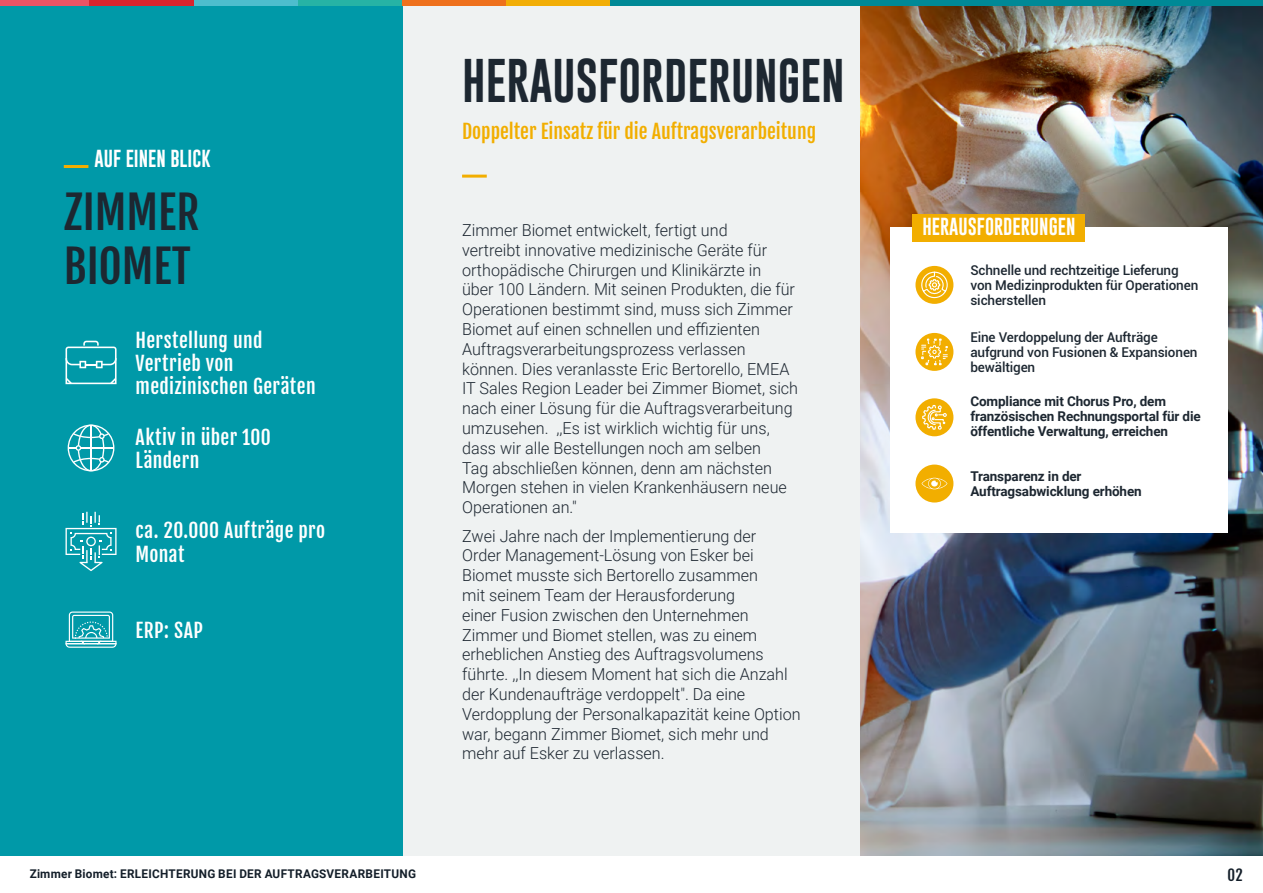
<style>
.page{position:relative;width:1263px;height:893px;background:#fff}
.page>*{position:absolute;margin:0;border:0;box-sizing:border-box;transform-origin:0 0}
.t1{font:45px "Gobold";color:#1d2731}
.t2{font:45px/54px "Fjalla One";color:#1d2731}
.t3{font:19.5px/23.4px "Fjalla One";letter-spacing:.02em;color:#fff}
.t4{font:19.5px "Fjalla One";color:#f2ae00}
.t5{font:18px "Gobold";color:#fff}
.t6{font:300 16.5px/19.8px "Roboto";color:#1d2731}
.t7{font:15px "Fjalla One";color:#131e29}
.t8{font:500 13.5px/15px "Roboto";letter-spacing:-.01em;color:#1d2731}
.t9{font:700 13.5px/15px "Roboto";letter-spacing:-.01em;color:#1d2731}
.t10{font:700 12px "Roboto";letter-spacing:.02em;color:#131e29}
</style>
<div class="page">
<div style="left:353px;top:1px;width:910px;height:892px;background:#eff2f2"></div>
<img style="left:860px;top:6px;width:403px;height:850px">
<div style="left:0;top:0;width:403px;height:869px;background:#0099a8"></div>
<div style="left:0;top:856px;width:1263px;height:37px;background:#fff"></div>
<hr style="left:64px;top:165px;width:24px;height:3px;background:#f2ae00">
<hr style="left:462px;top:175px;width:25px;height:3px;background:#f2ae00">
<div style="left:0;top:0;width:90px;height:6px;background:#ea5465"></div>
<div style="left:90px;top:0;width:104px;height:6px;background:#d8252f"></div>
<div style="left:194px;top:0;width:104px;height:6px;background:#4dbdcd"></div>
<div style="left:298px;top:0;width:105px;height:6px;background:#26b3a5"></div>
<div style="left:402px;top:0;width:105px;height:6px;background:#ee711d"></div>
<div style="left:507px;top:0;width:104px;height:6px;background:#f2ae06"></div>
<div style="left:610px;top:0;width:653px;height:6px;background:#008996"></div>
<svg style="left:66px;top:341px;width:51px;height:43px"></svg>
<svg style="left:66px;top:512px;width:51px;height:59px"></svg>
<svg style="left:66px;top:611px;width:51px;height:37px"></svg>
<svg style="left:68px;top:425px;width:46px;height:46px"></svg>
<div style="left:890px;top:227px;width:337px;height:305px;background:#fff"></div>
<div style="left:912px;top:214px;width:173px;height:27px;background:#f2ae00"></div>
<div style="left:915px;top:398px;width:38px;height:38px;background:#f2ae00;border-radius:50%"></div>
<svg style="left:922px;top:405px;width:25px;height:25px"></svg>
<div style="left:915px;top:266px;width:38px;height:38px;background:#f2ae00;border-radius:50%"></div>
<svg style="left:920px;top:271px;width:28px;height:30px"></svg>
<div style="left:915px;top:333px;width:38px;height:38px;background:#f2ae00;border-radius:50%"></div>
<svg style="left:921px;top:339px;width:27px;height:26px"></svg>
<div style="left:915px;top:465px;width:38px;height:37px;background:#f2ae00;border-radius:50%"></div>
<svg style="left:922px;top:478px;width:25px;height:11px"></svg>
<p class="t5" style="left:95px;top:146px;width:118px">AUF EINEN BLICK</p>
<h1 class="t2" style="left:64px;top:185px;width:137px">ZIMMER<br>BIOMET</h1>
<p class="t3" style="left:136px;top:328px;width:182px">Herstellung und<br>Vertrieb von medizinischen Geräten</p>
<p class="t3" style="left:136px;top:425px;width:137px">Aktiv in über 100<br>Ländern</p>
<p class="t3" style="left:136px;top:519px;width:191px">ca. 20.000 Aufträge pro<br>Monat</p>
<p class="t3" style="left:136px;top:619px;width:69px">ERP: SAP</p>
<h1 class="t1" style="left:462px;top:52px;width:384px">HERAUSFORDERUNGEN</h1>
<p class="t4" style="left:462px;top:119px;width:356px">Doppelter Einsatz für die Auftragsverarbeitung</p>
<p class="t6" style="left:462px;top:220px;width:338px">Zimmer Biomet entwickelt, fertigt und<br>vertreibt innovative medizinische Geräte für orthopädische Chirurgen und Klinikärzte in<br>über 100 Ländern. Mit seinen Produkten, die für Operationen bestimmt sind, muss sich Zimmer Biomet auf einen schnellen und effizienten Auftragsverarbeitungsprozess verlassen können. Dies veranlasste Eric Bertorello, EMEA IT Sales Region Leader bei Zimmer Biomet, sich nach einer Lösung für die Auftragsverarbeitung umzusehen. ,,Es ist wirklich wichtig für uns, dass wir alle Bestellungen noch am selben<br>Tag abschließen können, denn am nächsten Morgen stehen in vielen Krankenhäusern neue Operationen an."</p>
<p class="t6" style="left:462px;top:525px;width:340px">Zwei Jahre nach der Implementierung der<br>Order Management-Lösung von Esker bei Biomet musste sich Bertorello zusammen<br>mit seinem Team der Herausforderung<br>einer Fusion zwischen den Unternehmen Zimmer und Biomet stellen, was zu einem erheblichen Anstieg des Auftragsvolumens führte. ,,In diesem Moment hat sich die Anzahl der Kundenaufträge verdoppelt". Da eine Verdopplung der Personalkapazität keine Option war, begann Zimmer Biomet, sich mehr und mehr auf Esker zu verlassen.</p>
<p class="t5" style="left:922px;top:215px;width:155px">HERAUSFORDERUNGEN</p>
<p class="t8" style="left:970px;top:262px;width:229px">Schnelle und rechtzeitige Lieferung von Medizinprodukten für Operationen sicherstellen</p>
<p class="t8" style="left:970px;top:329px;width:229px">Eine Verdoppelung der Aufträge aufgrund von Fusionen &amp; Expansionen bewältigen</p>
<p class="t9" style="left:970px;top:393px;width:232px">Compliance mit Chorus Pro, dem französischen Rechnungsportal für die öffentliche Verwaltung, erreichen</p>
<p class="t9" style="left:970px;top:468px;width:173px">Transparenz in der<br>Auftragsabwicklung erhöhen</p>
<p class="t10" style="left:30px;top:866px;width:388px">Zimmer Biomet: ERLEICHTERUNG BEI DER AUFTRAGSVERARBEITUNG</p>
<p class="t7" style="left:1227px;top:866px;width:17px">02</p>
</div>
